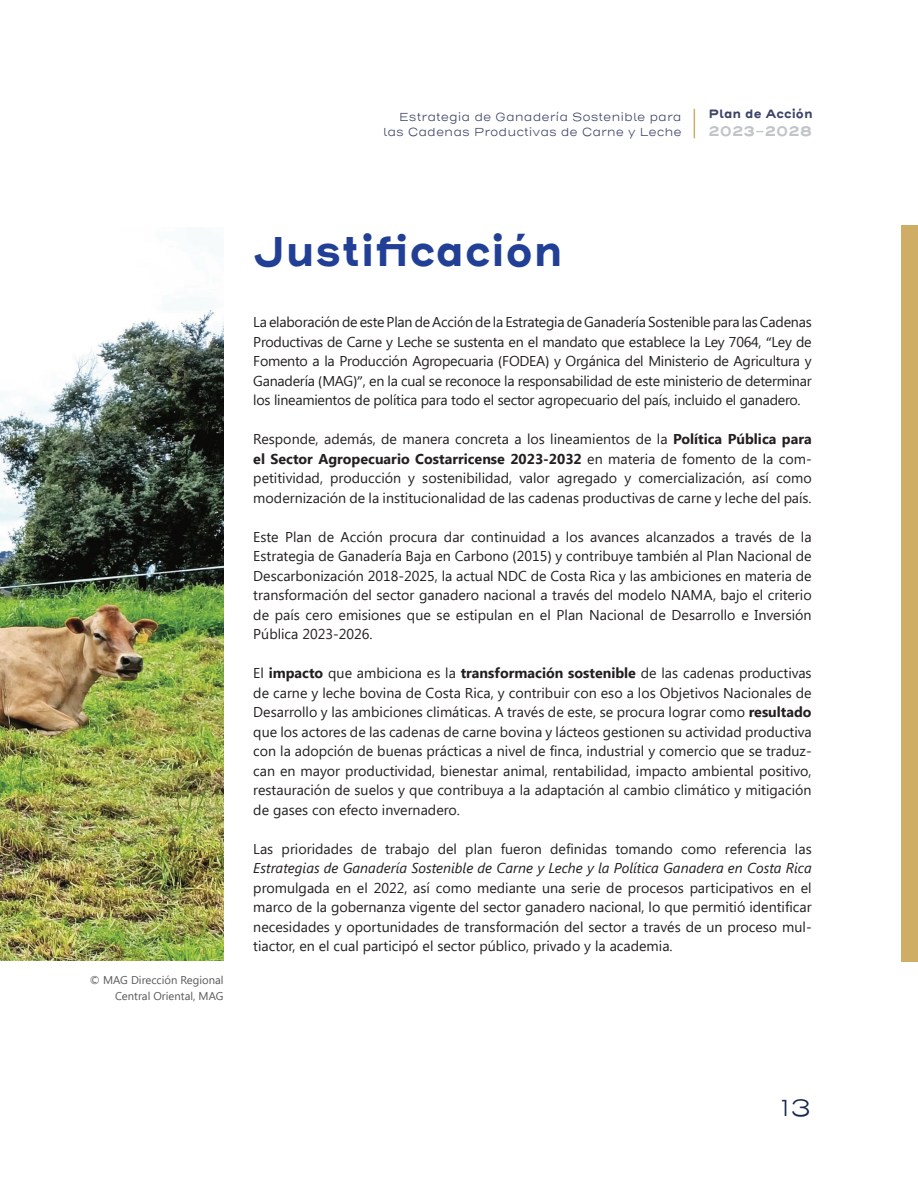
<style>
.page{position:relative;width:918px;height:1188px;background:#fff}
.page>*{position:absolute;margin:0;border:0;box-sizing:border-box;transform-origin:0 0}
.t1{font:700 41.25px "Henderson Sans W00 Basic";color:#223f96}
.t2{font:300 24px "Henderson Sans W00 Basic";color:#182751}
.t3{font:14.25px/19.5px "Segoe UI";color:#231f20;text-align:justify}
.t4{font:italic 14.25px "Segoe UI";color:#231f20}
.t5{font:700 13.5px "Henderson Sans W00 Basic";letter-spacing:-.01em;color:#c1c5c7}
.t6{font:300 12px/15.5px "Henderson Sans W00 Basic";color:#3c4367;text-align:right}
.t7{font:700 12px "Henderson Sans W00 Basic";color:#3c4367}
.t8{font:11.25px/15.8px "Segoe UI";color:#57585a;text-align:right}
.s1{font-family:"Calibri"}
.s2{font-weight:700}
</style>
<div class="page">
<img style="left:0;top:233px;width:224px;height:728px">
<div style="left:902px;top:225px;width:16px;height:737px;background:#cfad64"></div>
<svg style="left:694px;top:109px;width:1px;height:29px"></svg>
<p class="t6" style="left:383px;top:109px;width:300px">Estrategia de Ganadería Sostenible para las Cadenas Productivas de Carne y Leche</p>
<p class="t7" style="left:709px;top:106px;width:106px">Plan de Acción</p>
<p class="t5" style="left:709px;top:123px;width:105px">2023-2028</p>
<p class="t8" style="left:90px;top:972px;width:135px">© MAG Dirección Regional<br>Central Oriental, MAG</p>
<h1 class="t1" style="left:253px;top:225px;width:311px">Justificación</h1>
<p class="t3" style="left:253px;top:312px;width:560px">La elaboración de este Plan de Acción de la Estrategia de Ganadería Sostenible para las Cadenas Productivas de Carne y Leche se sustenta en el mandato que establece la Ley 7064, <span class="s1">“</span>Ley de Fomento a la Producción Agropecuaria <span class="s1">(</span>FODEA<span class="s1">)</span> y Orgánica del Ministerio de Agricultura y Ganadería <span class="s1">(</span>MAG<span class="s1">)”</span>, en la cual se reconoce la responsabilidad de este ministerio de determinar los lineamientos de política para todo el sector agropecuario del país, incluido el ganadero.</p>
<p class="t3" style="left:253px;top:429px;width:560px">Responde, además, de manera concreta a los lineamientos de la <span class="s2">Política Pública para el Sector Agropecuario Costarricense 2023-2032</span> en materia de fomento de la com&shy;petitividad, producción y sostenibilidad, valor agregado y comercialización, así como modernización de la institucionalidad de las cadenas productivas de carne y leche del país.</p>
<p class="t3" style="left:253px;top:527px;width:560px">Este Plan de Acción procura dar continuidad a los avances alcanzados a través de la Estrategia de Ganadería Baja en Carbono <span class="s1">(</span>2015<span class="s1">)</span> y contribuye también al Plan Nacional de Descarbonización 2018-2025, la actual NDC de Costa Rica y las ambiciones en materia de transformación del sector ganadero nacional a través del modelo NAMA, bajo el criterio de país cero emisiones que se estipulan en el Plan Nacional de Desarrollo e Inversión Pública 2023-2026.</p>
<p class="t3" style="left:253px;top:663px;width:560px">El <span class="s2">impacto</span> que ambiciona es la <span class="s2">transformación sostenible</span> de las cadenas productivas de carne y leche bovina de Costa Rica, y contribuir con eso a los Objetivos Nacionales de Desarrollo y las ambiciones climáticas. A través de este, se procura lograr como <span class="s2">resultado </span>que los actores de las cadenas de carne bovina y lácteos gestionen su actividad productiva con la adopción de buenas prácticas a nivel de finca, industrial y comercio que se traduz&shy;can en mayor productividad, bienestar animal, rentabilidad, impacto ambiental positivo, restauración de suelos y que contribuya a la adaptación al cambio climático y mitigación de gases con efecto invernadero.</p>
<p class="t3" style="left:253px;top:839px;width:560px">Las prioridades de trabajo del plan fueron definidas tomando como referencia las</p>
<p class="t4" style="left:253px;top:860px;width:560px">Estrategias de Ganadería Sostenible de Carne y Leche y la Política Ganadera en Costa Rica</p>
<p class="t3" style="left:253px;top:878px;width:560px">promulgada en el 2022, así como mediante una serie de procesos participativos en el marco de la gobernanza vigente del sector ganadero nacional, lo que permitió identificar necesidades y oportunidades de transformación del sector a través de un proceso mul&shy;tiactor, en el cual participó el sector público, privado y la academia.</p>
<h2 class="t2" style="left:781px;top:1092px;width:33px">13</h2>
</div>
